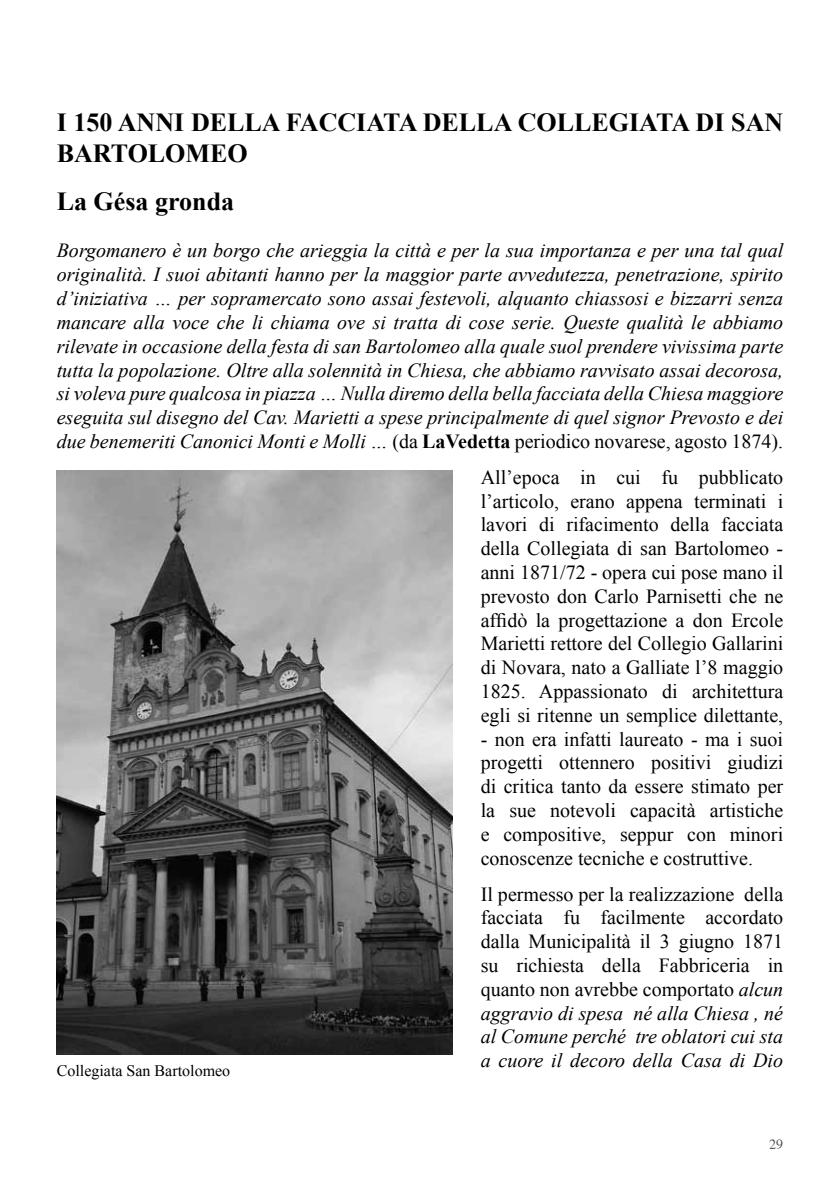
<style>
.page{position:relative;width:840px;height:1191px;background:#fff}
.page>*{position:absolute;margin:0;border:0;box-sizing:border-box;transform-origin:0 0}
.t1{font:700 26px/31.2px "Times New Roman";color:#000}
.t2{font:20px/23.8px "Times New Roman";color:#000;text-align:justify}
.t3{font:italic 20px/23.8px "Times New Roman";color:#000;text-align:justify}
.t4{font:16px "Times New Roman";color:#000}
.t5{font:14px "Times";color:#575756}
.s1{font-style:normal}
.s2{font-weight:700;font-style:normal}
.s3{font-style:italic}
</style>
<div class="page">
<img style="left:57px;top:471px;width:395px;height:583px">
<h1 class="t1" style="left:57px;top:106px;width:727px">I 150 ANNI DELLA FACCIATA DELLA COLLEGIATA DI SAN<br>BARTOLOMEO</h1>
<h1 class="t1" style="left:57px;top:185px;width:179px">La Gésa gronda</h1>
<p class="t3" style="left:57px;top:238px;width:727px">Borgomanero è un borgo che arieggia la città e per la sua importanza e per una tal qual originalità. I suoi abitanti hanno per la maggior parte avvedutezza, penetrazione, spirito d’iniziativa … per sopramercato sono assai festevoli, alquanto chiassosi e bizzarri senza mancare alla voce che li chiama ove si tratta di cose serie. Queste qualità le abbiamo rilevate in occasione della festa di san Bartolomeo alla quale suol prendere vivissima parte tutta la popolazione. Oltre alla solennità in Chiesa, che abbiamo ravvisato assai decorosa, si voleva pure qualcosa in piazza … Nulla diremo della bella facciata della Chiesa maggiore eseguita sul disegno del Cav. Marietti a spese principalmente di quel signor Prevosto e dei due benemeriti Canonici Monti e Molli … <span class="s1">(da</span> <span class="s2">LaVedetta</span> <span class="s1">periodico novarese, agosto 1874).</span></p>
<p class="t2" style="left:480px;top:465px;width:304px">All’epoca in cui fu pubblicato l’articolo, erano appena terminati i lavori di rifacimento della facciata della Collegiata di san Bartolomeo - anni 1871/72 - opera cui pose mano il prevosto don Carlo Parnisetti che ne affidò la progettazione a don Ercole Marietti rettore del Collegio Gallarini di Novara, nato a Galliate l’8 maggio 1825. Appassionato di architettura egli si ritenne un semplice dilettante,</p>
<p class="t2" style="left:480px;top:726px;width:304px">- non era infatti laureato - ma i suoi progetti ottennero positivi giudizi di critica tanto da essere stimato per la sue notevoli capacità artistiche e compositive, seppur con minori conoscenze tecniche e costruttive.</p>
<p class="t2" style="left:480px;top:881px;width:304px">Il permesso per la realizzazione della facciata fu facilmente accordato dalla Municipalità il 3 giugno 1871 su richiesta della Fabbriceria in quanto non avrebbe comportato <span class="s3">alcun aggravio di spesa né alla Chiesa , né al Comune perché tre oblatori cui sta a cuore il decoro della Casa di Dio</span></p>
<p class="t4" style="left:57px;top:1059px;width:175px">Collegiata San Bartolomeo</p>
<p class="t5" style="left:768px;top:1131px;width:15px">29</p>
</div>
